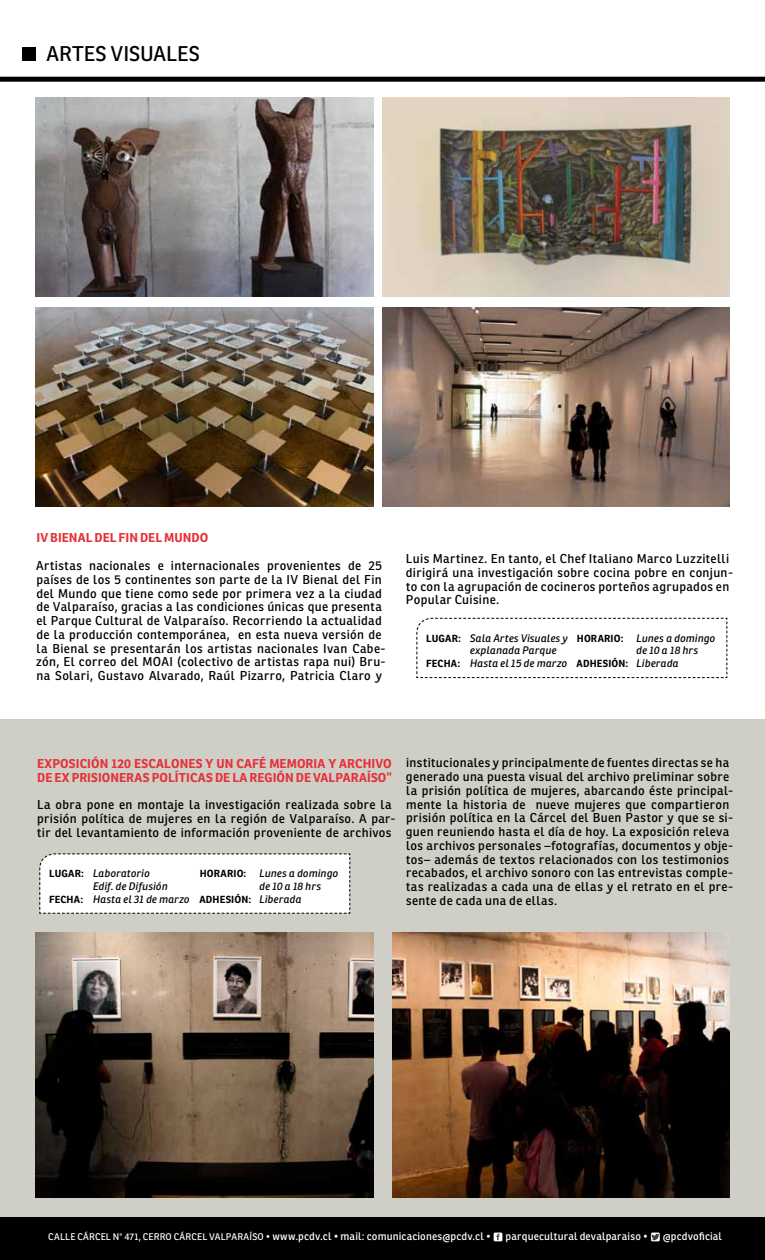
<style>
.page{position:relative;width:765px;height:1260px;background:#fff}
.page>*{position:absolute;margin:0;border:0;box-sizing:border-box;transform-origin:0 0}
.t1{font:20.75px "Ronnia";color:#000}
.t2{font:12.5px/13.8px "Ronnia";letter-spacing:.03em;color:#000}
.t3{font:700 12.5px "Ronnia";letter-spacing:.005em;color:#e53138}
.t4{font:italic 10.62px/12.8px "Ronnia";letter-spacing:.015em;color:#000}
.t5{font:10.62px "Ronnia";letter-spacing:.015em;color:#fff}
.t6{font:700 10px "Ronnia";letter-spacing:.015em;color:#000}
.s1{font-weight:700;font-style:normal;font-size:10px}
.s2{font-size:9.38px}
.s3{font-size:10px}
</style>
<div class="page">
<div style="left:0;top:720px;width:765px;height:499px;background:#d0cfc7"></div>
<div style="left:0;top:1218px;width:765px;height:42px;background:#000"></div>
<svg style="left:494px;top:1233px;width:8px;height:8px"></svg>
<svg style="left:497px;top:1234px;width:2px;height:6px"></svg>
<svg style="left:651px;top:1233px;width:8px;height:8px"></svg>
<svg style="left:39px;top:853px;width:312px;height:61px;background:#f7f7f7"></svg>
<svg style="left:416px;top:617px;width:312px;height:62px"></svg>
<div style="left:22px;top:47px;width:14px;height:14px;background:#000"></div>
<img style="left:36px;top:933px;width:337px;height:265px">
<img style="left:36px;top:98px;width:337px;height:198px">
<img style="left:36px;top:308px;width:337px;height:198px">
<img style="left:382px;top:98px;width:348px;height:198px">
<img style="left:382px;top:308px;width:347px;height:198px">
<img style="left:392px;top:933px;width:338px;height:265px">
<div style="left:0;top:77px;width:765px;height:5px;background:#000"></div>
<h1 class="t1" style="left:46px;top:40px;width:155px">ARTES VISUALES</h1>
<p class="t3" style="left:37px;top:530px;width:173px">IV BI ENAL DEL FIN DEL MUNDO</p>
<p class="t2" style="left:36px;top:559px;width:351px">Artistas nacionales e internacionales provenientes de 25 países de los 5 continentes son parte de la IV Bienal del Fin del Mundo que tiene como sede por primera vez a la ciudad de Valparaíso, gracias a las condiciones únicas que presenta el Parque Cultural de Valparaíso. Recorriendo la actualidad de la producción contemporánea, en esta nueva versión de la Bienal se presentarán los artistas nacionales Ivan Cabe&shy;zón, El correo del MOAI (colectivo de artistas rapa nui) Bru&shy;na Solari, Gustavo Alvarado, Raúl Pizarro, Patricia Claro y</p>
<p class="t2" style="left:406px;top:552px;width:329px">Luis Martinez. En tanto, el Chef Italiano Marco Luzzitelli dirigirá una investigación sobre cocina pobre en conjun&shy;to con la agrupación de cocineros porteños agrupados en Popular Cuisine.</p>
<p class="t4" style="left:426px;top:632px;width:143px"><span class="s1">LU GAR:</span> Sala Artes Visuales y</p>
<p class="t4" style="left:470px;top:644px;width:88px">explanada Parque</p>
<p class="t4" style="left:426px;top:657px;width:143px"><span class="s1">FECHA:</span> Hasta el 15 de marzo</p>
<p class="t4" style="left:636px;top:632px;width:81px;text-indent:-59px"><span class="s1">HORARIO:</span> Lunes a domingo de 10 a 18 hrs</p>
<p class="t6" style="left:577px;top:657px;width:33px">ADHESIÓN</p>
<p class="t4" style="left:626px;top:657px;width:55px"><span class="s1">:</span> Liberada</p>
<p class="t3" style="left:37px;top:755px;width:252px">EXPOSICIÓN 120 ESCALONES Y UN CAFÉ MEMOR</p>
<p class="t3" style="left:314px;top:755px;width:71px">IA Y ARCHIVO</p>
<p class="t3" style="left:37px;top:769px;width:91px">DE EX PRISIONERA</p>
<p class="t3" style="left:143px;top:769px;width:209px">S POLÍTICAS DE LA REGIÓN DE VALPARA</p>
<p class="t3" style="left:367px;top:769px;width:26px">ÍSO”</p>
<p class="t2" style="left:37px;top:798px;width:360px">La obra pone en montaje la investigación realizada sobre la prisión política de mujeres en la región de Valparaíso. A par&shy;tir del levantamiento de información proveniente de archivos</p>
<p class="t4" style="left:49px;top:867px;width:102px"><span class="s1">LU GAR:</span> Laboratorio</p>
<p class="t4" style="left:93px;top:880px;width:76px">Edif. de Difusión</p>
<p class="t4" style="left:49px;top:893px;width:142px"><span class="s1">FECHA:</span> Hasta el 31 de marzo</p>
<p class="t4" style="left:259px;top:867px;width:81px;text-indent:-59px"><span class="s1">HORARIO:</span> Lunes a domingo de 10 a 18 hrs</p>
<p class="t6" style="left:199px;top:893px;width:33px">ADHESIÓN</p>
<p class="t4" style="left:248px;top:893px;width:55px"><span class="s1">:</span> Liberada</p>
<p class="t2" style="left:406px;top:756px;width:329px">institucionales y principalmente de fuentes directas se ha generado una puesta visual del archivo preliminar sobre la prisión política de mujeres, abarcando éste principal&shy;mente la historia de nueve mujeres que compartieron prisión política en la Cárcel del Buen Pastor y que se si&shy;guen reuniendo hasta el día de hoy. La exposición releva los archivos personales –fotografías, documentos y obje&shy;tos– además de textos relacionados con los testimonios recabados, el archivo sonoro con las entrevistas comple&shy;tas realizadas a cada una de ellas y el retrato en el pre&shy;sente de cada una de ellas.</p>
<p class="t5" style="left:48px;top:1230px;width:444px"><span class="s2">Calle Cárcel N° 471, cerro Cárcel Valparaíso</span> <span class="s3">•</span> www.pcdv.cl • mail: comunicaciones@pcdv.cl •</p>
<p class="t5" style="left:506px;top:1230px;width:144px">parquecultural devalparaiso •</p>
<p class="t5" style="left:663px;top:1230px;width:61px">@pcdvoficial</p>
</div>
